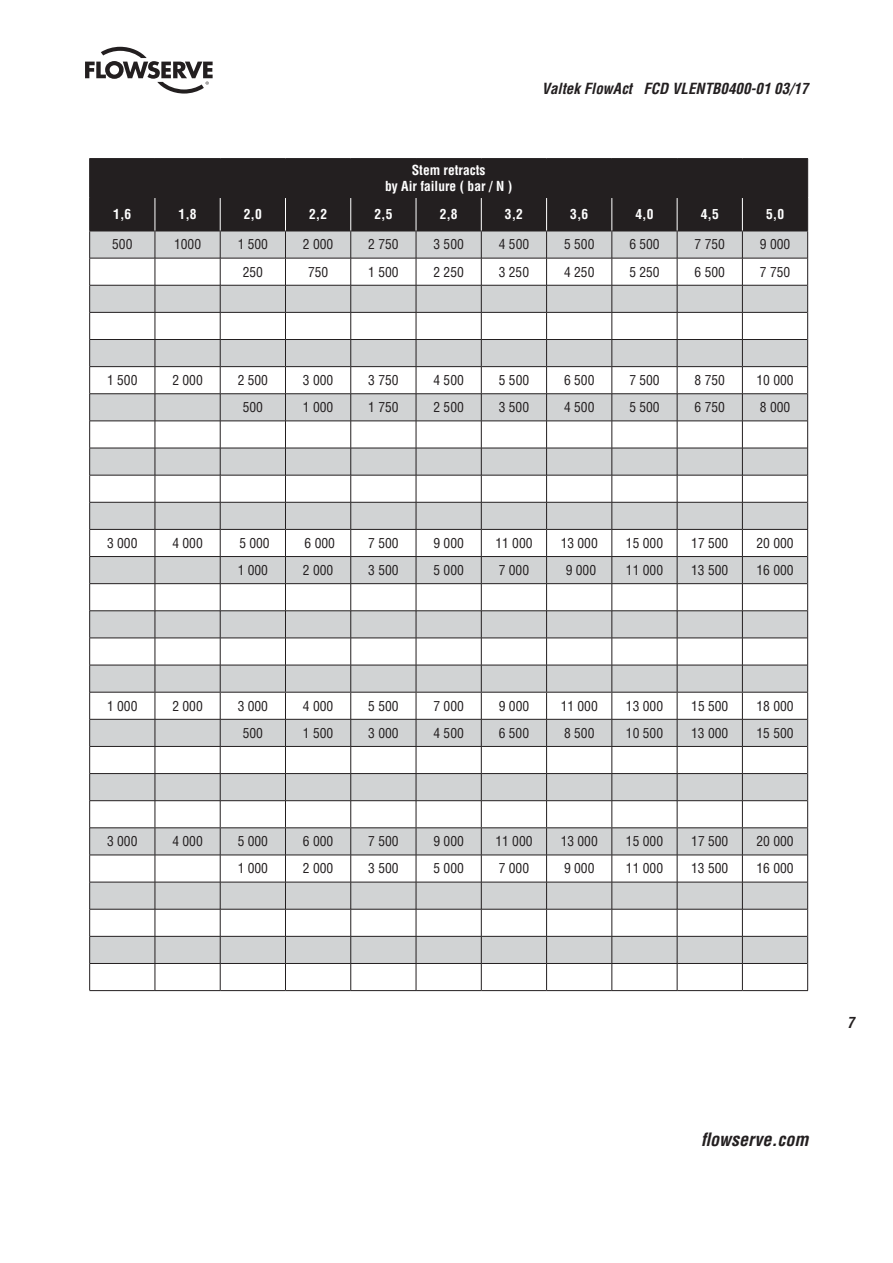
<style>
.page{position:relative;width:893px;height:1263px;background:#fff}
.page>*{position:absolute;margin:0;border:0;box-sizing:border-box;transform-origin:0 0}
.t1{font:italic 700 condensed 18px "Helvetica LT Std";color:#231f20}
.t2{font:italic 700 condensed 15px "Helvetica LT Std";color:#231f20}
.t3{font:condensed 13.5px "Helvetica LT Std";color:#231f20}
.t4{font:700 condensed 13.5px/16.2px "Helvetica LT Std";color:#fff;text-align:center}
</style>
<div class="page">
<svg style="left:85px;top:47px;width:128px;height:47px"></svg>
<div style="left:90px;top:159px;width:717px;height:72px;background:#231f20"></div>
<hr style="left:89px;top:990px;width:66px;height:1px;background:#231f20">
<hr style="left:155px;top:990px;width:65px;height:1px;background:#231f20">
<hr style="left:220px;top:990px;width:65px;height:1px;background:#231f20">
<hr style="left:285px;top:990px;width:66px;height:1px;background:#231f20">
<hr style="left:351px;top:990px;width:65px;height:1px;background:#231f20">
<hr style="left:416px;top:990px;width:65px;height:1px;background:#231f20">
<hr style="left:481px;top:990px;width:66px;height:1px;background:#231f20">
<hr style="left:547px;top:990px;width:65px;height:1px;background:#231f20">
<hr style="left:612px;top:990px;width:65px;height:1px;background:#231f20">
<hr style="left:677px;top:990px;width:65px;height:1px;background:#231f20">
<hr style="left:742px;top:990px;width:66px;height:1px;background:#231f20">
<svg style="left:89px;top:231px;width:719px;height:759px"></svg>
<hr style="left:89px;top:158px;width:66px;height:1px;background:#231f20">
<hr style="left:89px;top:159px;width:1px;height:38px;background:#231f20">
<hr style="left:155px;top:158px;width:65px;height:1px;background:#231f20">
<hr style="left:220px;top:158px;width:65px;height:1px;background:#231f20">
<hr style="left:285px;top:158px;width:66px;height:1px;background:#231f20">
<hr style="left:351px;top:158px;width:65px;height:1px;background:#231f20">
<hr style="left:416px;top:158px;width:65px;height:1px;background:#231f20">
<hr style="left:481px;top:158px;width:66px;height:1px;background:#231f20">
<hr style="left:547px;top:158px;width:65px;height:1px;background:#231f20">
<hr style="left:612px;top:158px;width:65px;height:1px;background:#231f20">
<hr style="left:677px;top:158px;width:65px;height:1px;background:#231f20">
<hr style="left:742px;top:158px;width:66px;height:1px;background:#231f20">
<hr style="left:807px;top:159px;width:1px;height:38px;background:#231f20">
<hr style="left:89px;top:197px;width:66px;height:1px;background:#231f20">
<hr style="left:89px;top:198px;width:1px;height:33px;background:#231f20">
<hr style="left:155px;top:197px;width:65px;height:1px;background:#231f20">
<hr style="left:220px;top:197px;width:65px;height:1px;background:#231f20">
<hr style="left:285px;top:197px;width:66px;height:1px;background:#231f20">
<hr style="left:351px;top:197px;width:65px;height:1px;background:#231f20">
<hr style="left:416px;top:197px;width:65px;height:1px;background:#231f20">
<hr style="left:481px;top:197px;width:66px;height:1px;background:#231f20">
<hr style="left:547px;top:197px;width:65px;height:1px;background:#231f20">
<hr style="left:612px;top:197px;width:65px;height:1px;background:#231f20">
<hr style="left:677px;top:197px;width:65px;height:1px;background:#231f20">
<hr style="left:742px;top:197px;width:66px;height:1px;background:#231f20">
<hr style="left:807px;top:198px;width:1px;height:33px;background:#231f20">
<hr style="left:155px;top:198px;width:1px;height:33px;background:#fff">
<hr style="left:220px;top:198px;width:1px;height:33px;background:#fff">
<hr style="left:285px;top:198px;width:1px;height:33px;background:#fff">
<hr style="left:350px;top:198px;width:1px;height:33px;background:#fff">
<hr style="left:416px;top:198px;width:1px;height:33px;background:#fff">
<hr style="left:481px;top:198px;width:1px;height:33px;background:#fff">
<hr style="left:546px;top:198px;width:1px;height:33px;background:#fff">
<hr style="left:611px;top:198px;width:1px;height:33px;background:#fff">
<hr style="left:677px;top:198px;width:1px;height:33px;background:#fff">
<hr style="left:742px;top:198px;width:1px;height:33px;background:#fff">
<p class="t4" style="left:385px;top:162px;width:129px">Stem retracts<br>by Air failure ( bar / N )</p>
<p class="t2" style="left:542px;top:79px;width:268px">Valtek FlowAct FCD VLENTB0400-01 03/17</p>
<p class="t4" style="left:113px;top:206px;width:19px">1,6</p>
<p class="t4" style="left:179px;top:206px;width:19px">1,8</p>
<p class="t4" style="left:244px;top:206px;width:19px">2,0</p>
<p class="t4" style="left:309px;top:206px;width:19px">2,2</p>
<p class="t4" style="left:374px;top:206px;width:19px">2,5</p>
<p class="t4" style="left:440px;top:206px;width:19px">2,8</p>
<p class="t4" style="left:505px;top:206px;width:19px">3,2</p>
<p class="t4" style="left:570px;top:206px;width:19px">3,6</p>
<p class="t4" style="left:635px;top:206px;width:19px">4,0</p>
<p class="t4" style="left:701px;top:206px;width:19px">4,5</p>
<p class="t4" style="left:766px;top:206px;width:19px">5,0</p>
<p class="t3" style="left:112px;top:236px;width:22px">500</p>
<p class="t3" style="left:174px;top:236px;width:28px">1000</p>
<p class="t3" style="left:238px;top:236px;width:32px">1 500</p>
<p class="t3" style="left:303px;top:236px;width:32px">2 000</p>
<p class="t3" style="left:368px;top:236px;width:32px">2 750</p>
<p class="t3" style="left:433px;top:236px;width:32px">3 500</p>
<p class="t3" style="left:499px;top:236px;width:32px">4 500</p>
<p class="t3" style="left:564px;top:236px;width:32px">5 500</p>
<p class="t3" style="left:629px;top:236px;width:32px">6 500</p>
<p class="t3" style="left:695px;top:236px;width:32px">7 750</p>
<p class="t3" style="left:760px;top:236px;width:32px">9 000</p>
<p class="t3" style="left:243px;top:263px;width:22px">250</p>
<p class="t3" style="left:308px;top:263px;width:22px">750</p>
<p class="t3" style="left:368px;top:263px;width:32px">1 500</p>
<p class="t3" style="left:433px;top:263px;width:32px">2 250</p>
<p class="t3" style="left:499px;top:263px;width:32px">3 250</p>
<p class="t3" style="left:564px;top:263px;width:32px">4 250</p>
<p class="t3" style="left:629px;top:263px;width:32px">5 250</p>
<p class="t3" style="left:695px;top:263px;width:32px">6 500</p>
<p class="t3" style="left:760px;top:263px;width:32px">7 750</p>
<p class="t3" style="left:107px;top:372px;width:32px">1 500</p>
<p class="t3" style="left:172px;top:372px;width:32px">2 000</p>
<p class="t3" style="left:238px;top:372px;width:32px">2 500</p>
<p class="t3" style="left:303px;top:372px;width:32px">3 000</p>
<p class="t3" style="left:368px;top:372px;width:32px">3 750</p>
<p class="t3" style="left:433px;top:372px;width:32px">4 500</p>
<p class="t3" style="left:499px;top:372px;width:32px">5 500</p>
<p class="t3" style="left:564px;top:372px;width:32px">6 500</p>
<p class="t3" style="left:629px;top:372px;width:32px">7 500</p>
<p class="t3" style="left:695px;top:372px;width:32px">8 750</p>
<p class="t3" style="left:756px;top:372px;width:39px">10 000</p>
<p class="t3" style="left:243px;top:399px;width:22px">500</p>
<p class="t3" style="left:303px;top:399px;width:32px">1 000</p>
<p class="t3" style="left:368px;top:399px;width:32px">1 750</p>
<p class="t3" style="left:433px;top:399px;width:32px">2 500</p>
<p class="t3" style="left:499px;top:399px;width:32px">3 500</p>
<p class="t3" style="left:564px;top:399px;width:32px">4 500</p>
<p class="t3" style="left:629px;top:399px;width:32px">5 500</p>
<p class="t3" style="left:695px;top:399px;width:32px">6 750</p>
<p class="t3" style="left:760px;top:399px;width:32px">8 000</p>
<p class="t3" style="left:107px;top:534px;width:32px">3 000</p>
<p class="t3" style="left:172px;top:534px;width:32px">4 000</p>
<p class="t3" style="left:239px;top:534px;width:32px">5 000</p>
<p class="t3" style="left:305px;top:534px;width:32px">6 000</p>
<p class="t3" style="left:368px;top:534px;width:32px">7 500</p>
<p class="t3" style="left:433px;top:534px;width:32px">9 000</p>
<p class="t3" style="left:495px;top:534px;width:39px">11 000</p>
<p class="t3" style="left:561px;top:534px;width:39px">13 000</p>
<p class="t3" style="left:626px;top:534px;width:39px">15 000</p>
<p class="t3" style="left:691px;top:534px;width:39px">17 500</p>
<p class="t3" style="left:756px;top:534px;width:39px">20 000</p>
<p class="t3" style="left:238px;top:562px;width:32px">1 000</p>
<p class="t3" style="left:303px;top:562px;width:32px">2 000</p>
<p class="t3" style="left:368px;top:562px;width:32px">3 500</p>
<p class="t3" style="left:433px;top:562px;width:32px">5 000</p>
<p class="t3" style="left:499px;top:562px;width:32px">7 000</p>
<p class="t3" style="left:566px;top:562px;width:32px">9 000</p>
<p class="t3" style="left:626px;top:562px;width:39px">11 000</p>
<p class="t3" style="left:691px;top:562px;width:39px">13 500</p>
<p class="t3" style="left:756px;top:562px;width:39px">16 000</p>
<p class="t3" style="left:107px;top:697px;width:32px">1 000</p>
<p class="t3" style="left:172px;top:697px;width:32px">2 000</p>
<p class="t3" style="left:238px;top:697px;width:32px">3 000</p>
<p class="t3" style="left:303px;top:697px;width:32px">4 000</p>
<p class="t3" style="left:368px;top:697px;width:32px">5 500</p>
<p class="t3" style="left:433px;top:697px;width:32px">7 000</p>
<p class="t3" style="left:499px;top:697px;width:32px">9 000</p>
<p class="t3" style="left:561px;top:697px;width:39px">11 000</p>
<p class="t3" style="left:626px;top:697px;width:39px">13 000</p>
<p class="t3" style="left:691px;top:697px;width:39px">15 500</p>
<p class="t3" style="left:756px;top:697px;width:39px">18 000</p>
<p class="t3" style="left:243px;top:724px;width:22px">500</p>
<p class="t3" style="left:303px;top:724px;width:32px">1 500</p>
<p class="t3" style="left:368px;top:724px;width:32px">3 000</p>
<p class="t3" style="left:433px;top:724px;width:32px">4 500</p>
<p class="t3" style="left:499px;top:724px;width:32px">6 500</p>
<p class="t3" style="left:564px;top:724px;width:32px">8 500</p>
<p class="t3" style="left:626px;top:724px;width:39px">10 500</p>
<p class="t3" style="left:691px;top:724px;width:39px">13 000</p>
<p class="t3" style="left:756px;top:724px;width:39px">15 500</p>
<p class="t3" style="left:107px;top:833px;width:32px">3 000</p>
<p class="t3" style="left:172px;top:833px;width:32px">4 000</p>
<p class="t3" style="left:238px;top:833px;width:32px">5 000</p>
<p class="t3" style="left:303px;top:833px;width:32px">6 000</p>
<p class="t3" style="left:368px;top:833px;width:32px">7 500</p>
<p class="t3" style="left:433px;top:833px;width:32px">9 000</p>
<p class="t3" style="left:495px;top:833px;width:39px">11 000</p>
<p class="t3" style="left:561px;top:833px;width:39px">13 000</p>
<p class="t3" style="left:626px;top:833px;width:39px">15 000</p>
<p class="t3" style="left:691px;top:833px;width:39px">17 500</p>
<p class="t3" style="left:756px;top:833px;width:39px">20 000</p>
<p class="t3" style="left:238px;top:860px;width:32px">1 000</p>
<p class="t3" style="left:303px;top:860px;width:32px">2 000</p>
<p class="t3" style="left:368px;top:860px;width:32px">3 500</p>
<p class="t3" style="left:433px;top:860px;width:32px">5 000</p>
<p class="t3" style="left:499px;top:860px;width:32px">7 000</p>
<p class="t3" style="left:564px;top:860px;width:32px">9 000</p>
<p class="t3" style="left:626px;top:860px;width:39px">11 000</p>
<p class="t3" style="left:691px;top:860px;width:39px">13 500</p>
<p class="t3" style="left:756px;top:860px;width:39px">16 000</p>
<p class="t2" style="left:847px;top:1013px;width:9px">7</p>
<h1 class="t1" style="left:701px;top:1128px;width:109px">flowserve.com</h1>
</div>
